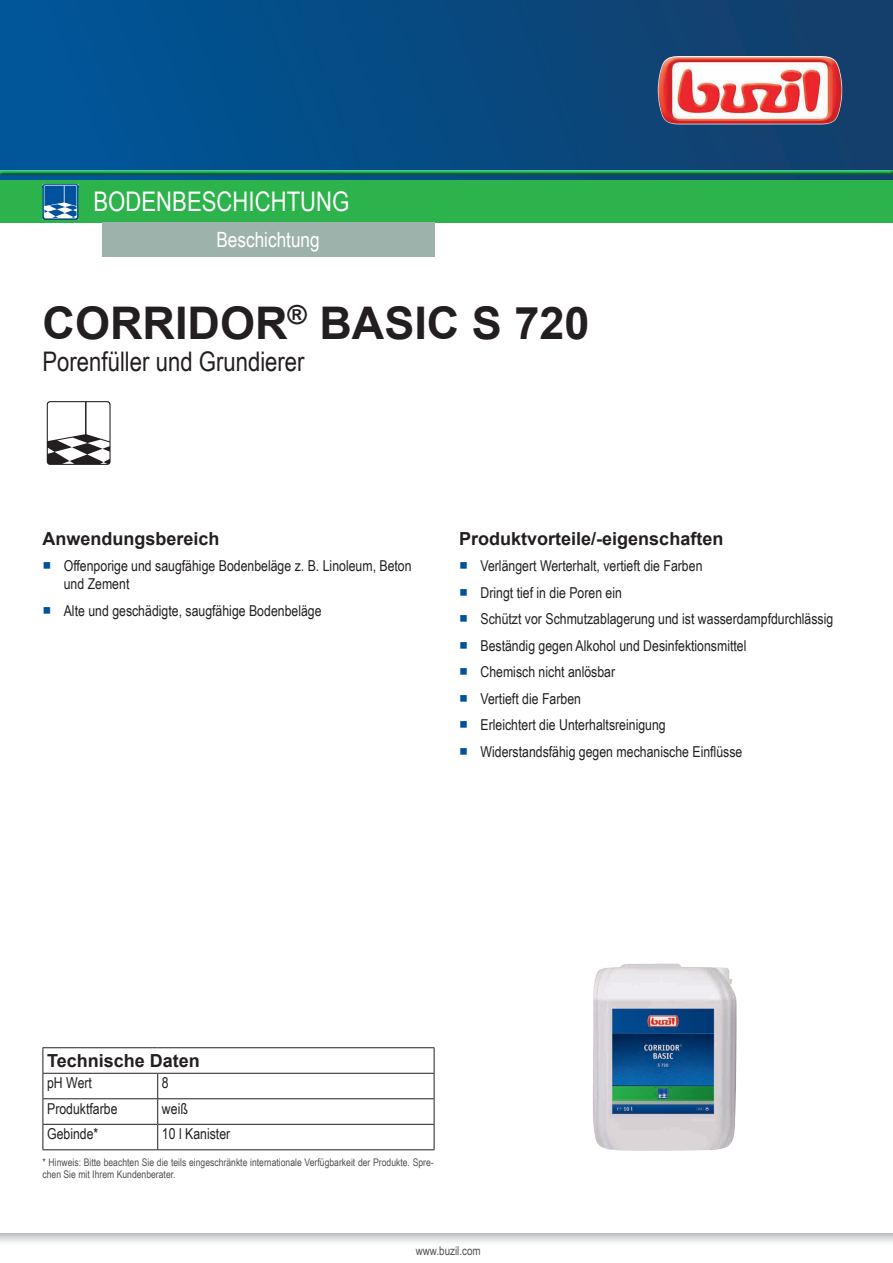
<style>
.page{position:relative;width:893px;height:1263px;background:#fff}
.page>*{position:absolute;margin:0;border:0;box-sizing:border-box;transform-origin:0 0}
.t1{font:700 45px "Arial";color:#231f20}
.t2{font:27px "Arial Narrow";color:#231f20}
.t3{font:27px "Arial Narrow";color:#fff}
.t4{font:21px "Arial Narrow";color:#fff}
.t5{font:700 18px "Arial";color:#231f20}
.t6{font:15px/18px "Arial Narrow";color:#231f20}
.t7{font:12px "Arial Narrow";color:#4e5151}
.t8{font:10.5px/11.7px "Arial Narrow";color:#4e5151}
.s1{font-family:"Arial Unicode MS";color:#01519b}
</style>
<div class="page">
<div style="left:0;top:0;width:893px;height:180px;background:linear-gradient(to right,#00569a,#143e69)"></div>
<img style="left:658px;top:56px;width:184px;height:68px">
<svg style="left:0;top:1233px;width:893px;height:10px"></svg>
<div style="left:0;top:169px;width:893px;height:6px;background:#015599;opacity:.75"></div>
<div style="left:0;top:180px;width:893px;height:43px;background:#2cb34b"></div>
<img style="left:43px;top:184px;width:35px;height:36px">
<svg style="left:44px;top:185px;width:35px;height:33px"></svg>
<div style="left:102px;top:223px;width:333px;height:34px;background:#9eb2ac"></div>
<svg style="left:47px;top:401px;width:64px;height:64px"></svg>
<hr style="left:43px;top:1098px;width:115px;height:1px;background:#231f20">
<hr style="left:158px;top:1098px;width:276px;height:1px;background:#231f20">
<hr style="left:43px;top:1124px;width:115px;height:1px;background:#231f20">
<hr style="left:43px;top:1149px;width:115px;height:1px;background:#231f20">
<hr style="left:158px;top:1124px;width:276px;height:1px;background:#231f20">
<svg style="left:157px;top:1074px;width:1px;height:75px"></svg>
<hr style="left:158px;top:1149px;width:276px;height:1px;background:#231f20">
<hr style="left:43px;top:1047px;width:115px;height:1px;background:#231f20">
<svg style="left:43px;top:1048px;width:1px;height:101px"></svg>
<hr style="left:158px;top:1047px;width:276px;height:1px;background:#231f20">
<svg style="left:434px;top:1048px;width:1px;height:101px"></svg>
<hr style="left:43px;top:1073px;width:115px;height:1px;background:#231f20">
<hr style="left:158px;top:1073px;width:276px;height:1px;background:#231f20">
<img style="left:592px;top:963px;width:145px;height:188px">
<h2 class="t3" style="left:94px;top:182px;width:257px">Bodenbeschichtung</h2>
<h3 class="t4" style="left:216px;top:224px;width:105px">Beschichtung</h3>
<h1 class="t1" style="left:43px;top:293px;width:548px">CORRIDOR<sup>®</sup> BASIC S 720</h1>
<h2 class="t2" style="left:43px;top:342px;width:264px">Porenfüller und Grundierer</h2>
<p class="t5" style="left:43px;top:526px;width:179px">Anwendungsbereich</p>
<p class="t6" style="left:64px;top:556px;width:349px;text-indent:-21px"><span class="s1">■</span> Offenporige und saugfähige Bodenbeläge z. B. Linoleum, Beton und Zement</p>
<p class="t6" style="left:43px;top:601px;width:281px"><span class="s1">■</span> Alte und geschädigte, saugfähige Bodenbeläge</p>
<p class="t5" style="left:459px;top:526px;width:266px">Produktvorteile/-eigenschaften</p>
<p class="t6" style="left:459px;top:556px;width:245px"><span class="s1">■</span> Verlängert Werterhalt, vertieft die Farben</p>
<p class="t6" style="left:459px;top:583px;width:164px"><span class="s1">■</span> Dringt tief in die Poren ein</p>
<p class="t6" style="left:459px;top:609px;width:376px"><span class="s1">■</span> Schützt vor Schmutzablagerung und ist wasserdampfdurchlässig</p>
<p class="t6" style="left:459px;top:636px;width:289px"><span class="s1">■</span> Beständig gegen Alkohol und Desinfektionsmittel</p>
<p class="t6" style="left:459px;top:662px;width:157px"><span class="s1">■</span> Chemisch nicht anlösbar</p>
<p class="t6" style="left:459px;top:689px;width:123px"><span class="s1">■</span> Vertieft die Farben</p>
<p class="t6" style="left:459px;top:715px;width:208px"><span class="s1">■</span> Erleichtert die Unterhaltsreinigung</p>
<p class="t6" style="left:459px;top:742px;width:285px"><span class="s1">■</span> Widerstandsfähig gegen mechanische Einflüsse</p>
<p class="t5" style="left:47px;top:1049px;width:154px">Technische Daten</p>
<p class="t6" style="left:47px;top:1073px;width:46px">pH Wert</p>
<p class="t6" style="left:162px;top:1073px;width:8px">8</p>
<p class="t6" style="left:47px;top:1099px;width:72px">Produktfarbe</p>
<p class="t6" style="left:162px;top:1099px;width:27px">weiß</p>
<p class="t6" style="left:47px;top:1124px;width:53px">Gebinde*</p>
<p class="t6" style="left:162px;top:1124px;width:70px">10 l Kanister</p>
<p class="t8" style="left:43px;top:1156px;width:393px">* Hinweis: Bitte beachten Sie die teils eingeschränkte internationale Verfügbarkeit der Produkte. Spre&shy;chen Sie mit Ihrem Kundenberater.</p>
<p class="t7" style="left:416px;top:1242px;width:67px">www.buzil.com</p>
</div>
